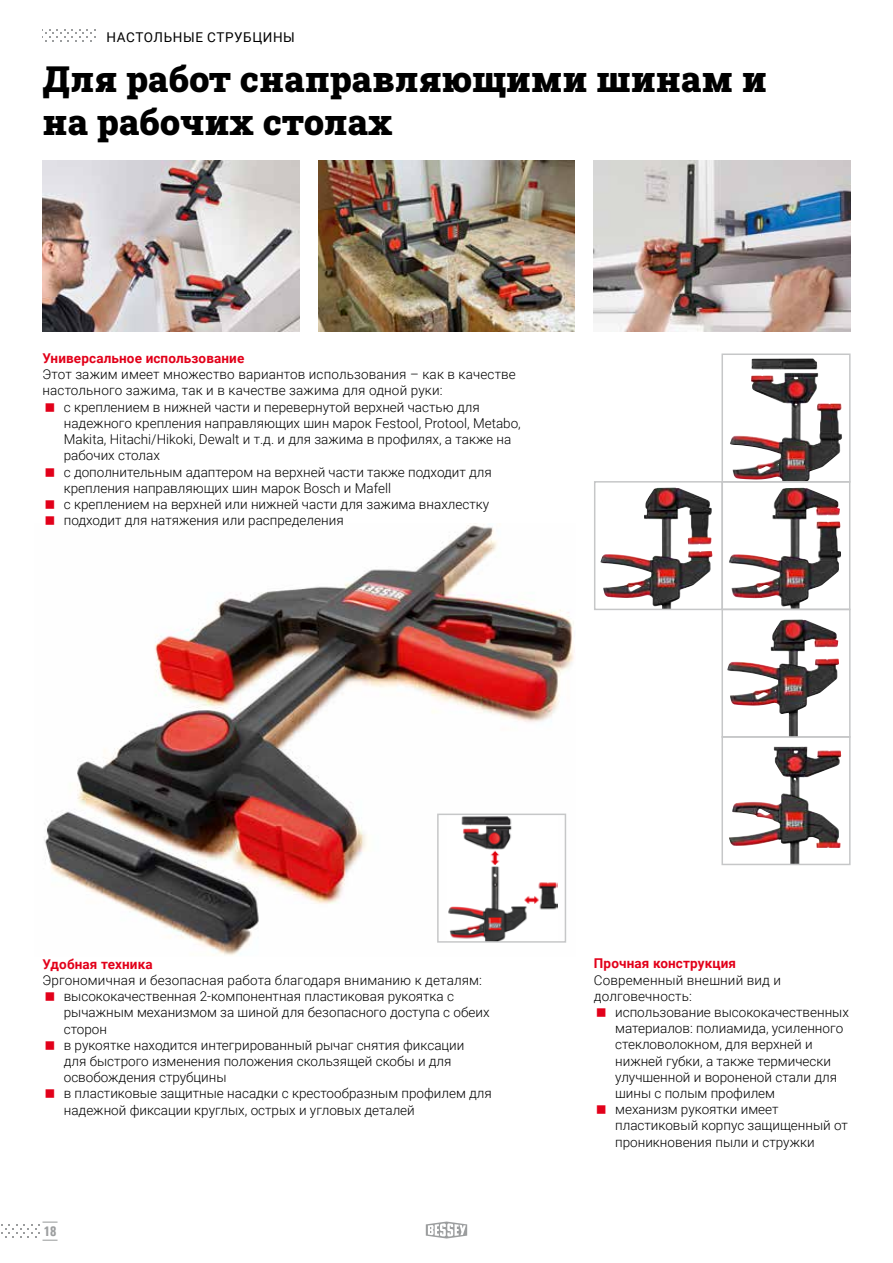
<style>
.page{position:relative;width:893px;height:1263px;background:#fff}
.page>*{position:absolute;margin:0;border:0;box-sizing:border-box;transform-origin:0 0}
.t1{font:36px/43.2px "Roboto Slab";color:#000}
.t2{font:300 13.5px/16.2px "Roboto";color:#000}
.t3{font:700 13.5px "Roboto";letter-spacing:.01em;color:#e2001a}
.t4{font:13.5px "Roboto";letter-spacing:.045em;color:#000}
.t5{font:700 13.5px "Utah WGL Cond";color:#9c9e9f}
</style>
<div class="page">
<img style="left:43px;top:160px;width:256px;height:172px">
<img style="left:318px;top:160px;width:257px;height:172px">
<img style="left:594px;top:160px;width:256px;height:172px">
<img style="left:44px;top:523px;width:531px;height:433px">
<img style="left:447px;top:816px;width:110px;height:124px">
<div style="left:437px;top:813px;width:129px;height:130px;border:2px solid #c6c7c8"></div>
<img style="left:730px;top:358px;width:87px;height:110px">
<div style="left:721px;top:353px;width:130px;height:130px;border:2px solid #c6c7c8"></div>
<img style="left:729px;top:488px;width:112px;height:119px">
<div style="left:721px;top:481px;width:129px;height:129px;border:2px solid #c6c7c8"></div>
<img style="left:600px;top:488px;width:112px;height:119px">
<div style="left:594px;top:481px;width:129px;height:129px;border:2px solid #c6c7c8"></div>
<img style="left:729px;top:747px;width:110px;height:115px">
<div style="left:721px;top:736px;width:130px;height:129px;border:2px solid #c6c7c8"></div>
<img style="left:727px;top:620px;width:112px;height:115px">
<div style="left:721px;top:609px;width:130px;height:129px;border:2px solid #c6c7c8"></div>
<svg style="left:45px;top:29px;width:50px;height:13px"></svg>
<svg style="left:1px;top:1221px;width:57px;height:20px"></svg>
<svg style="left:426px;top:1221px;width:41px;height:17px"></svg>
<svg style="left:46px;top:523px;width:8px;height:2px"></svg>
<p class="t4" style="left:107px;top:27px;width:190px">НАСТОЛЬНЫЕ СТРУБЦИНЫ</p>
<h1 class="t1" style="left:43px;top:56px;width:726px">Для работ снаправляющими шинам и на рабочих столах</h1>
<p class="t3" style="left:43px;top:349px;width:203px">Универсальное использование</p>
<p class="t2" style="left:43px;top:366px;width:475px">Этот зажим имеет множество вариантов использования – как в качестве</p>
<p class="t2" style="left:43px;top:382px;width:402px">настольного зажима, так и в качестве зажима для одной руки:</p>
<p class="t2" style="left:64px;top:398px;width:417px">с креплением в нижней части и перевернутой верхней частью для</p>
<p class="t2" style="left:64px;top:414px;width:459px">надежного крепления направляющих шин марок Festool, Protool, Metabo,</p>
<p class="t2" style="left:64px;top:431px;width:449px">Makita, Hitachi/Hikoki, Dewalt и т.д. и для зажима в профилях, а также на</p>
<p class="t2" style="left:64px;top:447px;width:98px">рабочих столах</p>
<p class="t2" style="left:64px;top:463px;width:430px">c дополнительным адаптером на верхней части также подходит для</p>
<p class="t2" style="left:64px;top:479px;width:329px">крепления направляющих шин марок Bosch и Mafell</p>
<p class="t2" style="left:64px;top:495px;width:427px">с креплением на верхней или нижней части для зажима внахлестку</p>
<p class="t2" style="left:64px;top:512px;width:281px">подходит для натяжения или распределения</p>
<p class="t3" style="left:43px;top:954px;width:112px">Удобная техника</p>
<p class="t2" style="left:64px;top:971px;width:430px;text-indent:-21px">Эргономичная и безопасная работа благодаря вниманию к деталям: высококачественная 2-компонентная пластиковая рукоятка с рычажным механизмом за шиной для безопасного доступа с обеих сторон<br>в рукоятке находится интегрированный рычаг снятия фиксации<br>для быстрого изменения положения скользящей скобы и для освобождения струбцины<br>в пластиковые защитные насадки с крестообразным профилем для надежной фиксации круглых, острых и угловых деталей</p>
<p class="t5" style="left:44px;top:1221px;width:14px">18</p>
<p class="t3" style="left:594px;top:954px;width:144px">Прочная конструкция</p>
<p class="t2" style="left:594px;top:971px;width:189px">Современный внешний вид и долговечность:</p>
<p class="t2" style="left:615px;top:1003px;width:235px">использование высококачественных материалов: полиамида, усиленного стекловолокном, для верхней и нижней губки, а также термически улучшенной и вороненой стали для шины с полым профилем<br>механизм рукоятки имеет пластиковый корпус защищенный от проникновения пыли и стружки</p>
</div>
